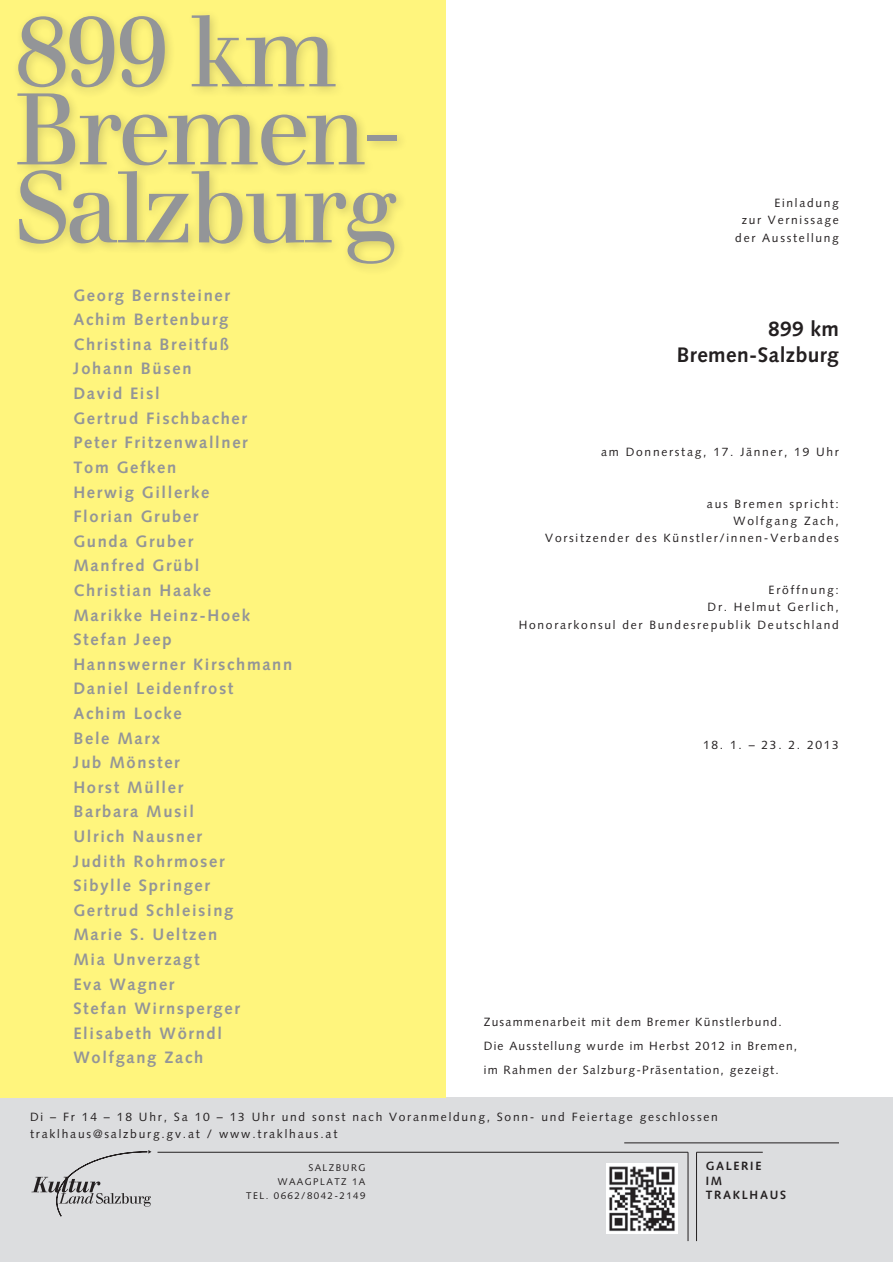
<style>
.page{position:relative;width:893px;height:1263px;background:#fff}
.page>*{position:absolute;margin:0;border:0;box-sizing:border-box;transform-origin:0 0}
.t1{font:100.5px/78px "Walbaum";letter-spacing:-.04em;color:#939598}
.t2{font:700 21px/25.5px "Syntax";letter-spacing:.02em;color:#231f20;text-align:right}
.t3{font:700 16.5px/24.6px "Syntax";letter-spacing:.1em;color:#939598}
.t4{font:12px/17.2px "Syntax";letter-spacing:.145em;color:#231f20;text-align:right}
.t5{font:12px/24px "Syntax";letter-spacing:.1em;color:#231f20}
.t6{font:700 12px/14.2px "Syntax";letter-spacing:.14em;color:#231f20}
.t7{font:9.75px/14.2px "Syntax";letter-spacing:.145em;color:#231f20;text-align:right}
</style>
<div class="page">
<div style="left:0;top:1097px;width:893px;height:165px;background:#dcdddf"></div>
<hr style="left:157px;top:1152px;width:531px;height:1px;background:#231f20">
<hr style="left:688px;top:1152px;width:1px;height:89px;background:#231f20">
<hr style="left:696px;top:1152px;width:1px;height:89px;background:#231f20">
<hr style="left:696px;top:1152px;width:67px;height:1px;background:#231f20">
<hr style="left:624px;top:1142px;width:215px;height:1px;background:#231f20">
<svg style="left:31px;top:1150px;width:120px;height:67px"></svg>
<div style="left:0;top:0;width:445px;height:1097px;background:#fff57d"></div>
<div style="left:12px;top:9px;width:397px;height:267px;background:#231f20;opacity:.2"></div>
<img style="left:607px;top:1163px;width:70px;height:70px">
<h1 class="t1" style="left:15px;top:14px;width:388px">899 km<br>Bremen-<br>Salzburg</h1>
<p class="t3" style="left:73px;top:283px;width:220px">Georg Bernsteiner<br>Achim Bertenburg<br>Christina Breitfuß<br>Johann Büsen<br>David Eisl<br>Gertrud Fischbacher<br>Peter Fritzenwallner<br>Tom Gefken<br>Herwig Gillerke<br>Florian Gruber<br>Gunda Gruber<br>Manfred Grübl<br>Christian Haake<br>Marikke Heinz-Hoek<br>Stefan Jeep<br>Hannswerner Kirschmann<br>Daniel Leidenfrost<br>Achim Locke<br>Bele Marx<br>Jub Mönster<br>Horst Müller<br>Barbara Musil<br>Ulrich Nausner<br>Judith Rohrmoser<br>Sibylle Springer<br>Gertrud Schleising<br>Marie S. Ueltzen<br>Mia Unverzagt<br>Eva Wagner<br>Stefan Wirnsperger<br>Elisabeth Wörndl<br>Wolfgang Zach</p>
<p class="t4" style="left:735px;top:194px;width:105px">Einladung<br>zur Vernissage der Ausstellung</p>
<p class="t2" style="left:677px;top:316px;width:164px">899 km<br>Bremen-Salzburg</p>
<p class="t4" style="left:601px;top:443px;width:239px">am Donnerstag, 17. Jänner, 19 Uhr</p>
<p class="t4" style="left:545px;top:495px;width:295px">aus Bremen spricht:<br>Wolfgang Zach,<br>Vorsitzender des Künstler/innen-Verbandes</p>
<p class="t4" style="left:519px;top:581px;width:322px">Eröffnung:<br>Dr. Helmut Gerlich,<br>Honorarkonsul der Bundesrepublik Deutschland</p>
<p class="t4" style="left:703px;top:737px;width:137px">18. 1. – 23. 2. 2013</p>
<p class="t5" style="left:484px;top:1010px;width:315px">Zusammenarbeit mit dem Bremer Künstlerbund.<br>Die Ausstellung wurde im Herbst 2012 in Bremen, im Rahmen der Salzburg-Präsentation, gezeigt.</p>
<p class="t4" style="left:30px;top:1108px;width:689px;text-align:left">Di – Fr 14 – 18 Uhr, Sa 10 – 13 Uhr und sonst nach Voranmeldung, Sonn- und Feiertage geschlossen traklhaus@salzburg.gv.at / www.traklhaus.at</p>
<p class="t7" style="left:246px;top:1160px;width:121px">SALZBURG<br>WAAGPLATZ 1A<br>TEL. 0662/8042-2149</p>
<p class="t6" style="left:706px;top:1159px;width:82px">GALERIE<br>IM<br>TRAKLHAUS</p>
</div>
